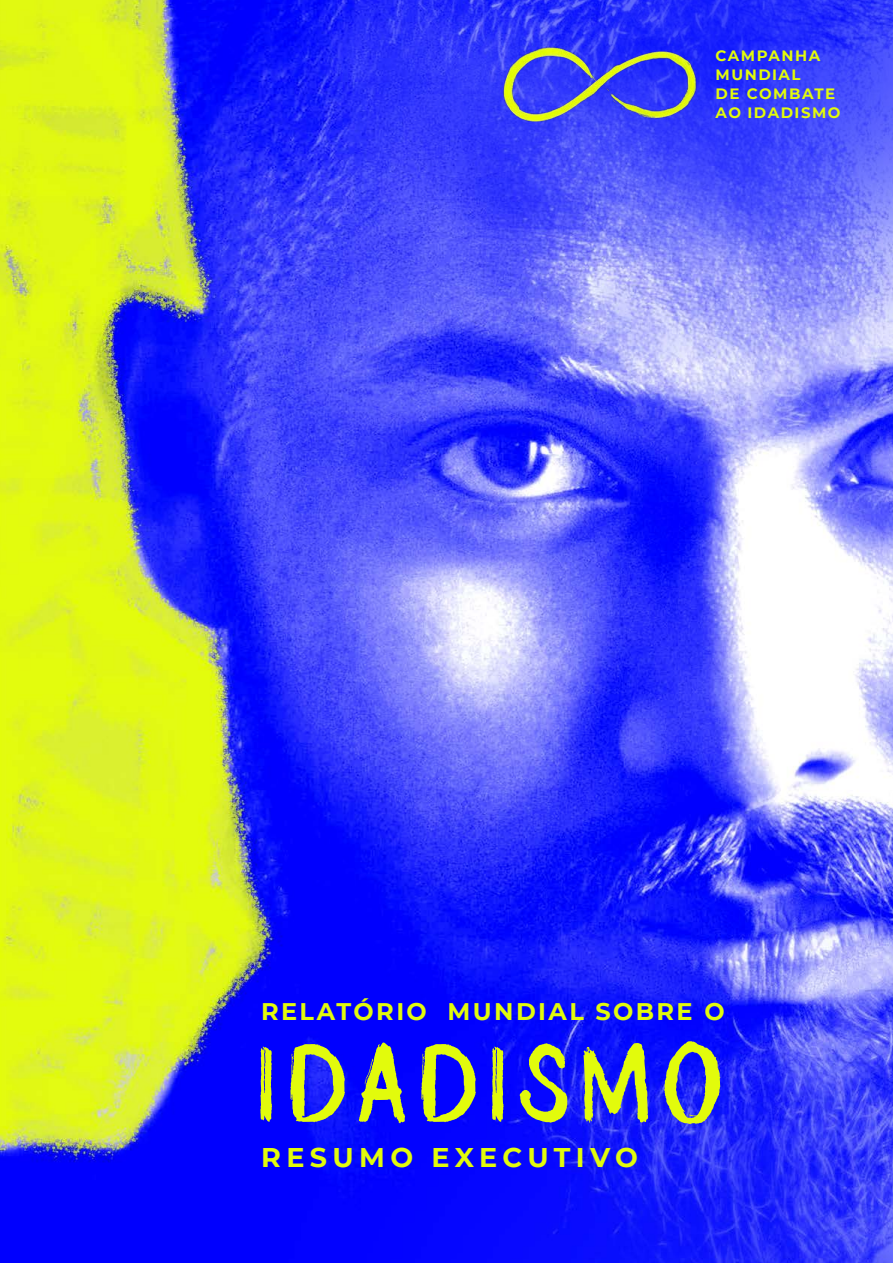
<style>
.page{position:relative;width:893px;height:1263px;background:#fff}
.page>*{position:absolute;margin:0;border:0;box-sizing:border-box;transform-origin:0 0}
.Titulo_grande{font:108px "NCD";letter-spacing:.03em;color:#e2fb0c}
.t1{font:700 27px "Montserrat";letter-spacing:.2em;color:#e2fb0c}
.t2{font:700 24px "Montserrat";letter-spacing:.1em;color:#e2fb0c}
.text{font:700 15px "Montserrat";letter-spacing:.1em;color:#e2fb0c}
</style>
<div class="page">
<img style="left:0;top:0;width:893px;height:1263px">
<svg style="left:310px;top:0;width:583px;height:273px;background:#444afb"></svg>
<img style="left:488px;top:38px;width:213px;height:91px">
<p class="text" style="left:716px;top:45px;width:106px">CAMPANHA</p>
<p class="text" style="left:716px;top:64px;width:87px">MUNDIAL</p>
<p class="text" style="left:716px;top:83px;width:121px">DE COMBATE</p>
<p class="text" style="left:716px;top:102px;width:126px">AO IDADISMO</p>
<p class="t2" style="left:261px;top:994px;width:465px">RELATÓRIO MUNDIAL SOBRE O</p>
<p class="Titulo_grande" style="left:253px;top:1022px;width:474px">IDADISMO</p>
<p class="t1" style="left:261px;top:1138px;width:378px">RESUMO EXECUTIVO</p>
</div>
